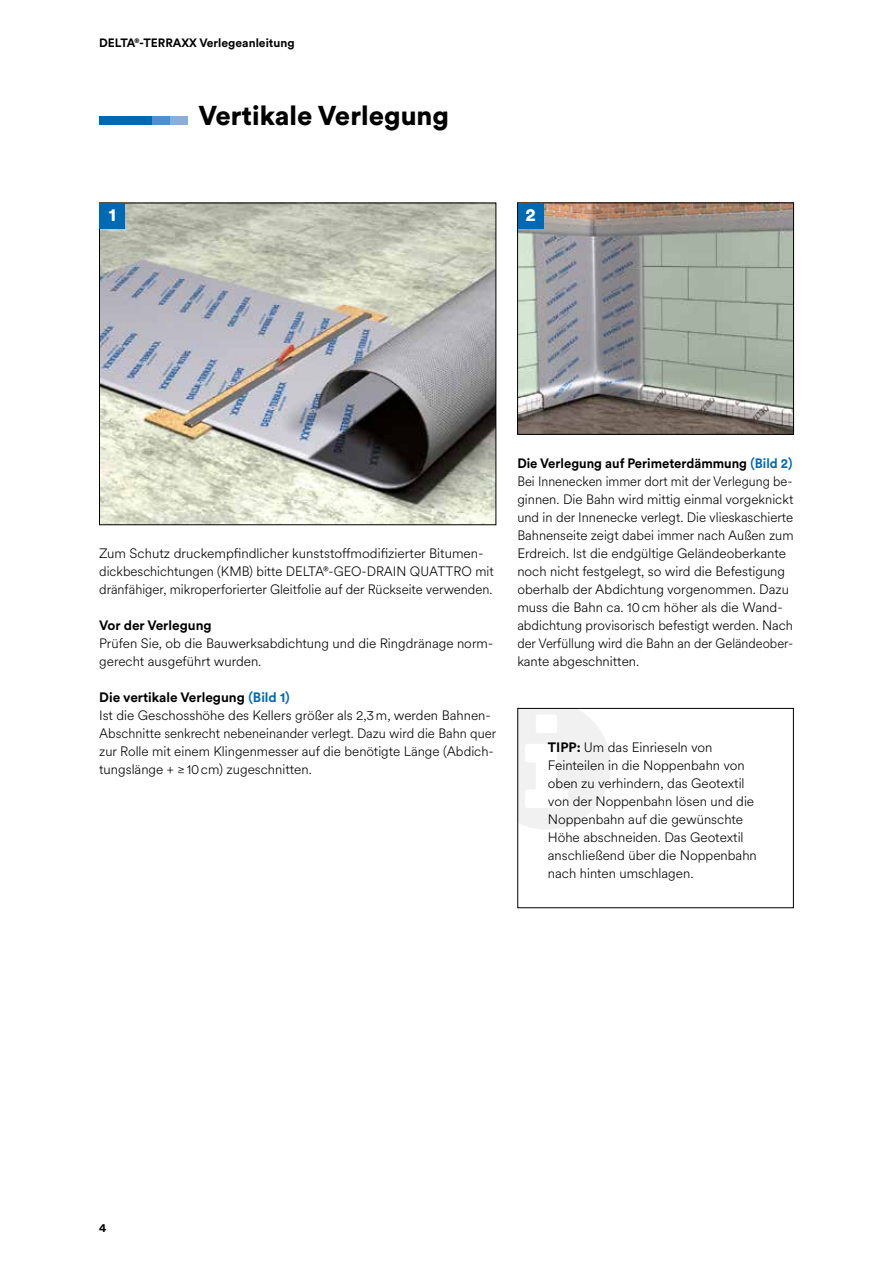
<style>
.page{position:relative;width:893px;height:1263px;background:#fff}
.page>*{position:absolute;margin:0;border:0;box-sizing:border-box;transform-origin:0 0}
.t1{font:900 27px "Circular XX";color:#000}
.t2{font:900 18px "Circular XX";color:#fff}
.t3{font:300 13.5px/18px "Circular XX";color:#000}
.t4{font:300 13.5px/18px "Circular XX";color:#000;scale:.95 1}
.t5{font:700 13.5px "Circular XX";color:#000}
.t6{font:700 12px "Circular XX";color:#000}
.s1{font-weight:700}
.s2{font-weight:700;color:#0069b4}
</style>
<div class="page">
<svg style="left:519px;top:710px;width:92px;height:119px"></svg>
<img style="left:101px;top:205px;width:393px;height:318px">
<div style="left:99px;top:203px;width:397px;height:322px;border:1px solid #000"></div>
<img style="left:519px;top:205px;width:273px;height:228px">
<div style="left:517px;top:203px;width:277px;height:232px;border:1px solid #000"></div>
<div style="left:517px;top:708px;width:277px;height:200px;border:1px solid #000"></div>
<div style="left:99px;top:116px;width:53px;height:9px;background:#0069b4"></div>
<div style="left:152px;top:116px;width:18px;height:9px;background:#4f8fcd"></div>
<div style="left:170px;top:116px;width:17px;height:9px;background:#8baddc"></div>
<div style="left:100px;top:203px;width:25px;height:26px;background:#0069b4"></div>
<div style="left:518px;top:203px;width:25px;height:26px;background:#0069b4"></div>
<p class="t6" style="left:99px;top:34px;width:197px">DELTA®-TERRAXX Verlegeanleitung</p>
<h1 class="t1" style="left:198px;top:96px;width:252px">Vertikale Verlegung</h1>
<h2 class="t2" style="left:109px;top:202px;width:9px">1</h2>
<h2 class="t2" style="left:525px;top:202px;width:12px">2</h2>
<p class="t3" style="left:99px;top:544px;width:396px">Zum Schutz druckempfindlicher kunststoffmodifizierter Bitumen&shy;dickbeschichtungen (KMB) bitte DELTA®-GEO-DRAIN QUATTRO mit dränfähiger, mikroperforierter Gleitfolie auf der Rückseite verwenden.</p>
<p class="t5" style="left:99px;top:616px;width:114px">Vor der Verlegung</p>
<p class="t3" style="left:99px;top:634px;width:396px">Prüfen Sie, ob die Bauwerksabdichtung und die Ringdränage norm&shy;gerecht ausgeführt wurden.</p>
<p class="t3" style="left:99px;top:688px;width:398px"><span class="s1">Die vertikale Verlegung</span> <span class="s2">(Bild 1)<br></span>Ist die Geschosshöhe des Kellers größer als 2,3m, werden Bahnen-Abschnitte senkrecht nebeneinander verlegt. Dazu wird die Bahn quer zur Rolle mit einem Klingenmesser auf die benötigte Länge (Abdich&shy;tungslänge + ≥10cm) zugeschnitten.</p>
<p class="t4" style="left:517px;top:454px;width:292px"><span class="s1">Die Verlegung auf Perimeterdämmung</span> <span class="s2">(Bild 2)<br></span>Bei Innenecken immer dort mit der Verlegung be&shy;ginnen. Die Bahn wird mittig einmal vorgeknickt und in der Innenecke verlegt. Die vlieskaschierte Bahnenseite zeigt dabei immer nach Außen zum Erdreich. Ist die endgültige Geländeoberkante noch nicht festgelegt, so wird die Befestigung oberhalb der Abdichtung vorgenommen. Dazu muss die Bahn ca. 10cm höher als die Wand&shy;abdichtung provisorisch befestigt werden. Nach der Verfüllung wird die Bahn an der Geländeober&shy;kante abgeschnitten.</p>
<p class="t3" style="left:548px;top:737px;width:210px"><span class="s1">TIPP:</span> Um das Einrieseln von<br>Feinteilen in die Noppenbahn von oben zu verhindern, das Geotextil von der Noppenbahn lösen und die<br>Noppenbahn auf die gewünschte<br>Höhe abschneiden. Das Geotextil anschließend über die Noppenbahn nach hinten umschlagen.</p>
<p class="t6" style="left:99px;top:1219px;width:9px">4</p>
</div>
